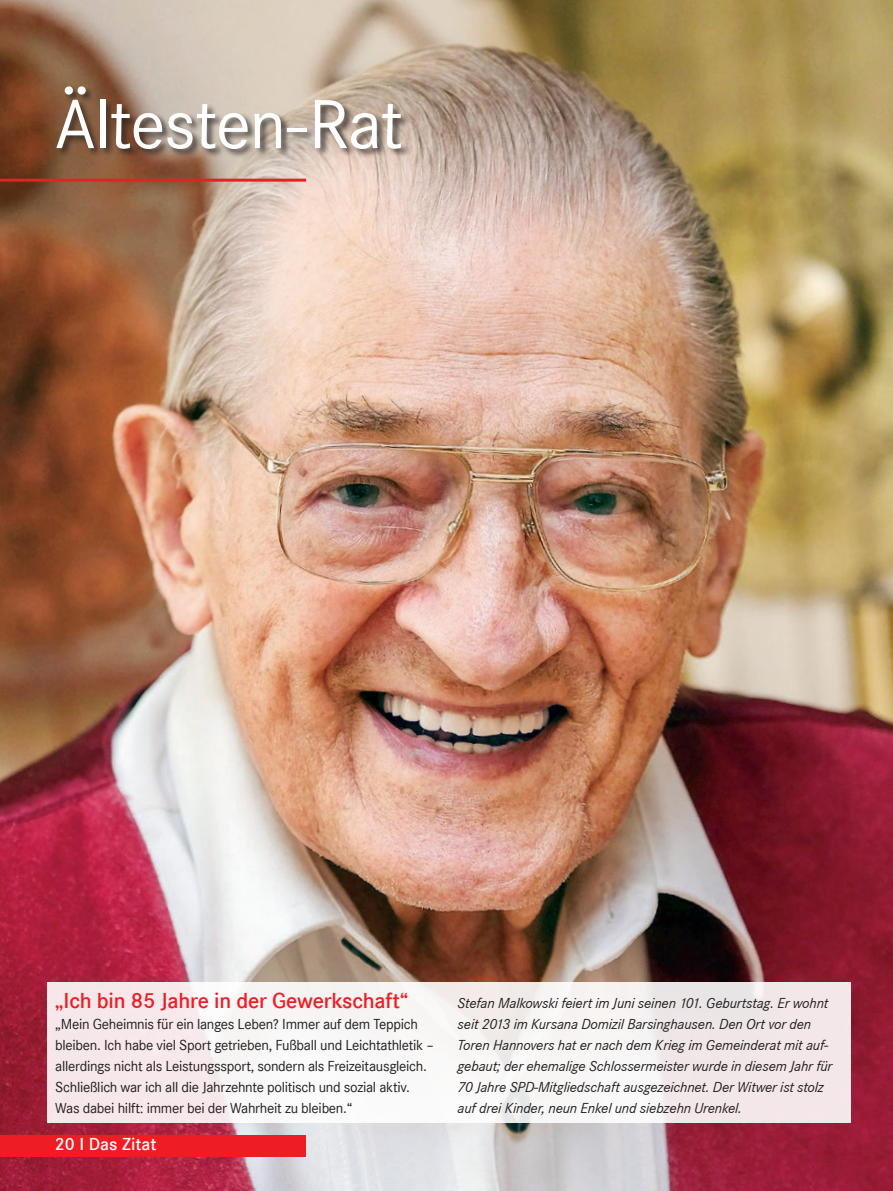
<style>
.page{position:relative;width:893px;height:1191px;background:#fff}
.page>*{position:absolute;margin:0;border:0;box-sizing:border-box;transform-origin:0 0}
.t1{font:72px "Corporate S";letter-spacing:-.02em;color:#fff}
.t2{font:600 22.5px "Corporate S";letter-spacing:-.01em;color:#ee1d23}
.t3{font:600 18px "Corporate S";color:#fff}
.t4{font:italic 15px/21px "Corporate S";letter-spacing:-.01em;color:#231f20}
.t5{font:15px/21px "Corporate S";letter-spacing:-.02em;color:#231f20}
</style>
<div class="page">
<img style="left:0;top:0;width:893px;height:1191px">
<div style="left:56px;top:86px;width:355px;height:73px;background:#231f20;opacity:.75"></div>
<hr style="left:0;top:179px;width:306px;height:3px;background:#ee1d23">
<div style="left:47px;top:982px;width:803px;height:141px;background:#f7f2f0"></div>
<div style="left:0;top:1135px;width:306px;height:21px;background:#ee1d23"></div>
<h1 class="t1" style="left:55px;top:83px;width:350px">Ältesten-Rat</h1>
<h2 class="t2" style="left:55px;top:987px;width:355px">„Ich bin 85 Jahre in der Gewerkschaft“</h2>
<p class="t5" style="left:55px;top:1013px;width:380px">„Mein Geheimnis für ein langes Leben? Immer auf dem Teppich bleiben. Ich habe viel Sport getrieben, Fußball und Leichtathletik – allerdings nicht als Leistungssport, sondern als Freizeitausgleich.<br>Schließlich war ich all die Jahrzehnte politisch und sozial aktiv.<br>Was dabei hilft: immer bei der Wahrheit zu bleiben.“</p>
<p class="t3" style="left:55px;top:1134px;width:103px">20 I Das Zitat</p>
<p class="t4" style="left:458px;top:992px;width:376px">Stefan Malkowski feiert im Juni seinen 101. Geburtstag. Er wohnt seit 2013 im Kursana Domizil Barsinghausen. Den Ort vor den Toren Hannovers hat er nach dem Krieg im Gemeinderat mit auf&shy;gebaut; der ehemalige Schlossermeister wurde in diesem Jahr für 70 Jahre SPD-Mitgliedschaft ausgezeichnet. Der Witwer ist stolz auf drei Kinder, neun Enkel und siebzehn Urenkel.</p>
</div>
